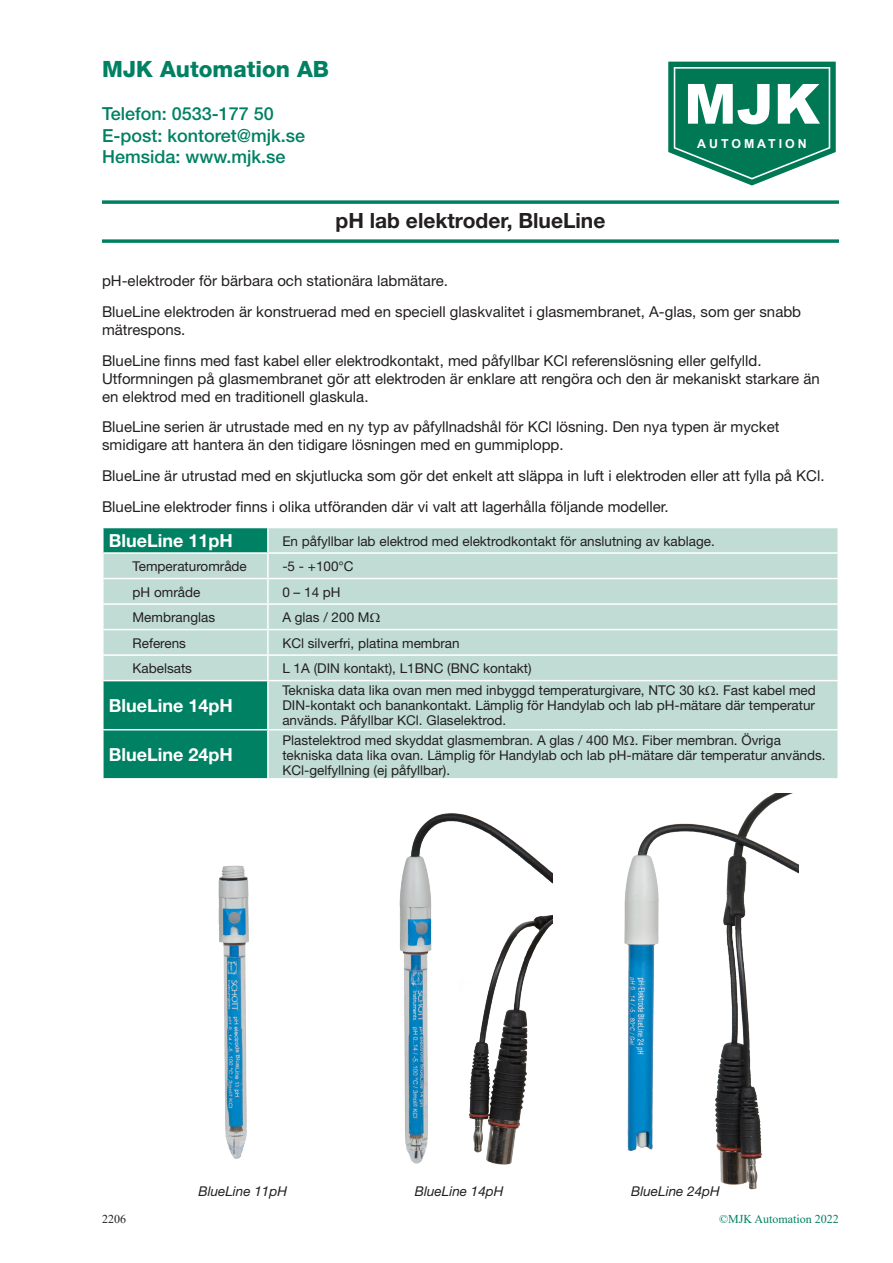
<style>
.page{position:relative;width:893px;height:1263px;background:#fff}
.page>*{position:absolute;margin:0;border:0;box-sizing:border-box;transform-origin:0 0}
.t1{font:900 55.5px "Arial";color:#fff}
.t2{font:800 22.5px "Helvetica Neue";color:#008163}
.t3{font:700 21px "Helvetica Neue";color:#231f20}
.t4{font:500 18px/21.6px "Helvetica Neue";color:#008163}
.t5{font:700 18px "Helvetica Neue";color:#fff}
.t6{font:15px/30.8px "Helvetica Neue";color:#231f20}
.t7{font:13.5px/15px "Helvetica Neue";color:#231f20;text-align:justify}
.t8{font:italic 13.5px "Helvetica Neue";color:#231f20}
.t9{font:700 12.3px "Arial";letter-spacing:.245em;color:#fff}
.t10{font:12px "Times New Roman";color:#008061}
.t11{font:12px "Times New Roman";color:#231f20}
</style>
<div class="page">
<svg style="left:668px;top:62px;width:168px;height:123px"></svg>
<hr style="left:102px;top:201px;width:737px;height:3px;background:#008061">
<hr style="left:102px;top:240px;width:737px;height:3px;background:#008061">
<img style="left:218px;top:865px;width:31px;height:294px">
<img style="left:399px;top:813px;width:153px;height:352px">
<img style="left:624px;top:793px;width:174px;height:397px">
<svg style="left:104px;top:528px;width:733px;height:250px;background:#acd2c8"></svg>
<hr style="left:267px;top:528px;width:2px;height:24px;background:#fff">
<hr style="left:102px;top:552px;width:166px;height:2px;background:#fff">
<hr style="left:268px;top:552px;width:571px;height:2px;background:#fff">
<hr style="left:267px;top:554px;width:2px;height:24px;background:#fff">
<hr style="left:102px;top:578px;width:166px;height:1px;background:#fff">
<hr style="left:268px;top:578px;width:571px;height:1px;background:#fff">
<hr style="left:267px;top:579px;width:2px;height:24px;background:#fff">
<hr style="left:102px;top:603px;width:166px;height:2px;background:#fff">
<hr style="left:268px;top:603px;width:571px;height:2px;background:#fff">
<hr style="left:267px;top:605px;width:2px;height:24px;background:#fff">
<hr style="left:102px;top:629px;width:166px;height:1px;background:#fff">
<hr style="left:268px;top:629px;width:571px;height:1px;background:#fff">
<hr style="left:267px;top:630px;width:2px;height:24px;background:#fff">
<hr style="left:102px;top:654px;width:166px;height:2px;background:#fff">
<hr style="left:268px;top:654px;width:571px;height:2px;background:#fff">
<hr style="left:267px;top:656px;width:2px;height:24px;background:#fff">
<hr style="left:102px;top:680px;width:166px;height:1px;background:#fff">
<hr style="left:268px;top:680px;width:571px;height:1px;background:#fff">
<hr style="left:267px;top:681px;width:2px;height:48px;background:#fff">
<hr style="left:102px;top:729px;width:166px;height:1px;background:#fff">
<hr style="left:268px;top:729px;width:571px;height:1px;background:#fff">
<hr style="left:267px;top:730px;width:2px;height:48px;background:#fff">
<svg style="left:370px;top:613px;width:10px;height:9px"></svg>
<svg style="left:706px;top:686px;width:9px;height:9px"></svg>
<svg style="left:625px;top:735px;width:9px;height:10px"></svg>
<h2 class="t2" style="left:102px;top:55px;width:229px">MJK Automation AB</h2>
<p class="t4" style="left:102px;top:103px;width:205px">Telefon: 0533-177 50<br>E-post: kontoret@mjk.se<br>Hemsida: www.mjk.se</p>
<h3 class="t3" style="left:336px;top:208px;width:271px">pH lab elektroder, BlueLine</h3>
<h1 class="t1" style="left:684px;top:64px;width:137px">MJK</h1>
<p class="t9" style="left:697px;top:135px;width:111px">AUTOMATION</p>
<p class="t6" style="left:102px;top:265px;width:701px">pH-elektroder för bärbara och stationära labmätare.<br>BlueLine elektroden är konstruerad med en speciell glaskvalitet i glasmembranet, A-glas, som ger snabb</p>
<p class="t6" style="left:102px;top:314px;width:661px">mätrespons.<br>BlueLine finns med fast kabel eller elektrodkontakt, med påfyllbar KCl referenslösning eller gelfylld.</p>
<p class="t6" style="left:102px;top:369px;width:719px;line-height:18px">Utformningen på glasmembranet gör att elektroden är enklare att rengöra och den är mekaniskt starkare än en elektrod med en traditionell glaskula.</p>
<p class="t6" style="left:102px;top:418px;width:679px;line-height:18px">BlueLine serien är utrustade med en ny typ av påfyllnadshål för KCl lösning. Den nya typen är mycket smidigare att hantera än den tidigare lösningen med en gummiplopp.</p>
<p class="t6" style="left:102px;top:460px;width:724px">BlueLine är utrustad med en skjutlucka som gör det enkelt att släppa in luft i elektroden eller att fylla på KCl.<br>BlueLine elektroder finns i olika utföranden där vi valt att lagerhålla följande modeller.</p>
<p class="t5" style="left:109px;top:530px;width:126px">BlueLine 11pH</p>
<p class="t7" style="left:282px;top:533px;width:434px">En påfyllbar lab elektrod med elektrodkontakt för anslutning av kablage.</p>
<p class="t7" style="left:133px;top:559px;width:116px">Temperaturområde</p>
<p class="t7" style="left:282px;top:559px;width:73px">-5 - +100°C</p>
<p class="t7" style="left:133px;top:584px;width:69px">pH område</p>
<p class="t7" style="left:282px;top:584px;width:60px">0 – 14 pH</p>
<p class="t7" style="left:133px;top:610px;width:84px">Membranglas</p>
<p class="t7" style="left:282px;top:610px;width:89px">A glas / 200 M</p>
<p class="t7" style="left:133px;top:635px;width:55px">Referens</p>
<p class="t7" style="left:282px;top:635px;width:179px">KCl silverfri, platina membran</p>
<p class="t7" style="left:133px;top:661px;width:61px">Kabelsats</p>
<p class="t7" style="left:282px;top:661px;width:251px">L 1A (DIN kontakt), L1BNC (BNC kontakt)</p>
<p class="t5" style="left:109px;top:695px;width:126px">BlueLine 14pH</p>
<p class="t7" style="left:282px;top:683px;width:535px">Tekniska data lika ovan men med inbyggd temperaturgivare, NTC 30 k . Fast kabel med DIN-kontakt och banankontakt. Lämplig för Handylab och lab pH-mätare där temperatur används. Påfyllbar KCl. Glaselektrod.</p>
<p class="t5" style="left:109px;top:744px;width:126px">BlueLine 24pH</p>
<p class="t7" style="left:282px;top:732px;width:545px;text-align:left">Plastelektrod med skyddat glasmembran. A glas / 400 M . Fiber membran. Övriga tekniska data lika ovan. Lämplig för Handylab och lab pH-mätare där temperatur används.<br>KCl-gelfyllning (ej påfyllbar).</p>
<p class="t8" style="left:198px;top:1183px;width:90px">BlueLine 11pH</p>
<p class="t8" style="left:415px;top:1183px;width:90px">BlueLine 14pH</p>
<p class="t8" style="left:631px;top:1183px;width:90px">BlueLine 24pH</p>
<p class="t11" style="left:102px;top:1211px;width:25px">2206</p>
<p class="t10" style="left:719px;top:1211px;width:121px">©MJK Automation 2022</p>
</div>
